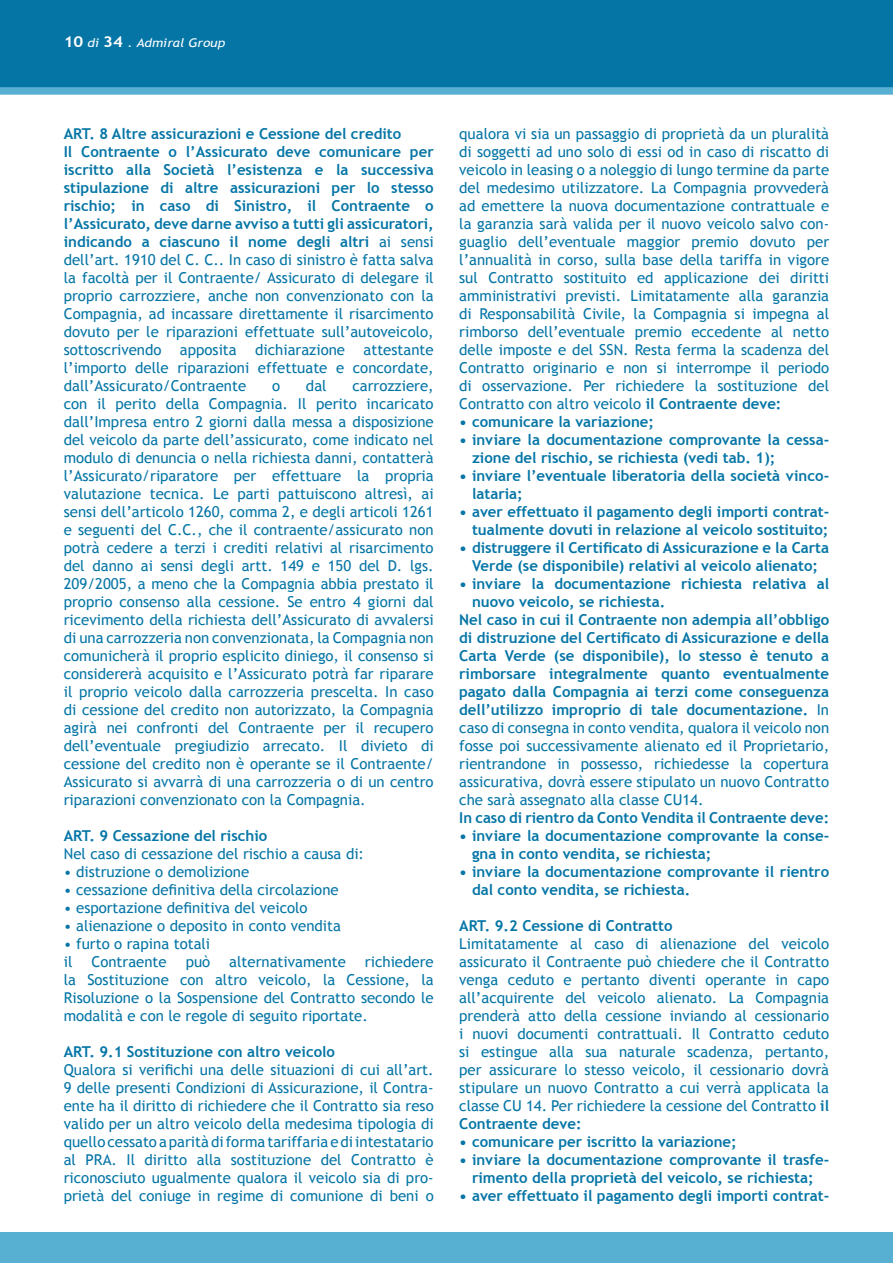
<style>
.page{position:relative;width:893px;height:1263px;background:#fff}
.page>*{position:absolute;margin:0;border:0;box-sizing:border-box;transform-origin:0 0}
.t1{font:15px/18px "Trebuchet MS";color:#0575a6;text-align:justify}
.t2{font:700 15px/18px "Trebuchet MS";color:#0575a6}
.t3{font:italic 12px "Trebuchet MS";color:#fff;scale:1.12 1}
.s1{font-weight:700;font-style:normal;font-size:15px}
.s2{font-weight:700}
.s3{font-weight:400}
</style>
<div class="page">
<div style="left:0;top:1232px;width:893px;height:31px;background:#57afd1"></div>
<div style="left:0;top:0;width:893px;height:91px;background:#0575a6"></div>
<div style="left:0;top:87px;width:893px;height:8px;background:#57afd1"></div>
<p class="t3" style="left:64px;top:35px;width:146px"><span class="s1">10</span> di <span class="s1">34</span> . Admiral Group</p>
<p class="t1" style="left:64px;top:125px;width:371px;text-align:left"><span class="s2">ART. 8 Altre assicurazioni e Cessione del credito<br>Il Contraente o l’Assicurato deve comunicare per iscritto alla Società l’esistenza e la successiva stipulazione di altre assicurazioni per lo stesso rischio; in caso di Sinistro, il Contraente o l’Assicurato, deve darne avviso a tutti gli assicuratori, indicando a ciascuno il nome degli altri</span> ai sensi dell’art. 1910 del C. C.. In caso di sinistro è fatta salva la facoltà per il Contraente/ Assicurato di delegare il proprio carrozziere, anche non convenzionato con la Compagnia, ad incassare direttamente il risarcimento dovuto per le riparazioni effettuate sull’autoveicolo, sottoscrivendo apposita dichiarazione attestante l’importo delle riparazioni effettuate e concordate, dall’Assicurato/Contraente</p>
<p class="t1" style="left:272px;top:377px;width:10px">o</p>
<p class="t1" style="left:306px;top:377px;width:22px">dal</p>
<p class="t1" style="left:64px;top:377px;width:371px;text-indent:289px">carrozziere, con il perito della Compagnia. Il perito incaricato dall’Impresa entro 2 giorni dalla messa a disposizione del veicolo da parte dell’assicurato, come indicato nel modulo di denuncia o nella richiesta danni, contatterà l’Assicurato/riparatore per effettuare la propria valutazione tecnica. Le parti pattuiscono altresì, ai sensi dell’articolo 1260, comma 2, e degli articoli 1261 e seguenti del C.C., che il contraente/assicurato non potrà cedere a terzi i crediti relativi al risarcimento del danno ai sensi degli artt. 149 e 150 del D. lgs.<br>209/2005, a meno che la Compagnia abbia prestato il proprio consenso alla cessione. Se entro 4 giorni dal ricevimento della richiesta dell’Assicurato di avvalersi di una carrozzeria non convenzionata, la Compagnia non comunicherà il proprio esplicito diniego, il consenso si considererà acquisito e l’Assicurato potrà far riparare il proprio veicolo dalla carrozzeria prescelta. In caso di cessione del credito non autorizzato, la Compagnia agirà nei confronti del Contraente per il recupero dell’eventuale pregiudizio arrecato. Il divieto di cessione del credito non è operante se il Contraente/ Assicurato si avvarrà di una carrozzeria o di un centro riparazioni convenzionato con la Compagnia.</p>
<p class="t2" style="left:64px;top:826px;width:205px">ART. 9 Cessazione del rischio</p>
<p class="t1" style="left:64px;top:845px;width:302px">Nel caso di cessazione del rischio a causa di:</p>
<p class="t1" style="left:64px;top:863px;width:187px">• distruzione o demolizione</p>
<p class="t1" style="left:64px;top:881px;width:276px">• cessazione definitiva della circolazione</p>
<p class="t1" style="left:64px;top:899px;width:245px">• esportazione definitiva del veicolo</p>
<p class="t1" style="left:64px;top:917px;width:279px">• alienazione o deposito in conto vendita</p>
<p class="t1" style="left:64px;top:935px;width:148px">• furto o rapina totali il</p>
<p class="t1" style="left:91px;top:953px;width:77px">Contraente</p>
<p class="t1" style="left:186px;top:953px;width:26px">può</p>
<p class="t1" style="left:229px;top:953px;width:118px">alternativamente</p>
<p class="t1" style="left:64px;top:953px;width:371px;text-indent:301px">richiedere la Sostituzione con altro veicolo, la Cessione, la Risoluzione o la Sospensione del Contratto secondo le modalità e con le regole di seguito riportate.</p>
<p class="t2" style="left:64px;top:1042px;width:273px">ART. 9.1 Sostituzione con altro veicolo</p>
<p class="t1" style="left:64px;top:1061px;width:371px">Qualora si verifichi una delle situazioni di cui all’art.<br>9 delle presenti Condizioni di Assicurazione, il Contra&shy;ente ha il diritto di richiedere che il Contratto sia reso valido per un altro veicolo della medesima tipologia di quello cessato a parità di forma tariffaria e di intestatario al PRA. Il diritto alla sostituzione del Contratto è riconosciuto ugualmente qualora il veicolo sia di pro&shy;prietà del coniuge in regime di comunione di beni o</p>
<p class="t1" style="left:459px;top:125px;width:371px">qualora vi sia un passaggio di proprietà da un pluralità di soggetti ad uno solo di essi od in caso di riscatto di veicolo in leasing o a noleggio di lungo termine da parte del medesimo utilizzatore. La Compagnia provvederà ad emettere la nuova documentazione contrattuale e la garanzia sarà valida per il nuovo veicolo salvo con&shy;guaglio dell’eventuale maggior premio dovuto per l’annualità in corso, sulla base della tariffa in vigore sul Contratto sostituito ed applicazione dei diritti amministrativi previsti. Limitatamente alla garanzia di Responsabilità Civile, la Compagnia si impegna al rimborso dell’eventuale premio eccedente al netto delle imposte e del SSN. Resta ferma la scadenza del Contratto originario e non si interrompe il periodo di osservazione. Per richiedere la sostituzione del Contratto con altro veicolo <span class="s2">il Contraente deve:</span></p>
<p class="t2" style="left:459px;top:412px;width:196px">• comunicare la variazione;</p>
<p class="t2" style="left:472px;top:430px;width:359px;text-indent:-13px">• inviare la documentazione comprovante la cessa&shy;zione del rischio, se richiesta (vedi tab. 1);</p>
<p class="t2" style="left:472px;top:466px;width:359px;text-indent:-13px">• inviare l’eventuale liberatoria della società vinco&shy;lataria;</p>
<p class="t2" style="left:459px;top:502px;width:371px;text-align:right">• aver effettuato il pagamento degli importi contrat&shy;tualmente dovuti in relazione al veicolo sostituito;</p>
<p class="t2" style="left:459px;top:538px;width:371px;text-align:center">• distruggere il Certificato di Assicurazione e la Carta<br>Verde (se disponibile) relativi al veicolo alienato;</p>
<p class="t2" style="left:459px;top:574px;width:371px">• inviare la documentazione richiesta relativa al</p>
<p class="t2" style="left:472px;top:592px;width:195px">nuovo veicolo, se richiesta.</p>
<p class="t2" style="left:459px;top:610px;width:371px">Nel caso in cui il Contraente non adempia all’obbligo</p>
<p class="t2" style="left:459px;top:628px;width:371px">di distruzione del Certificato di Assicurazione e della</p>
<p class="t2" style="left:459px;top:646px;width:371px">Carta Verde (se disponibile), lo stesso è tenuto a</p>
<p class="t2" style="left:459px;top:664px;width:371px">rimborsare integralmente quanto eventualmente</p>
<p class="t2" style="left:459px;top:682px;width:371px">pagato dalla Compagnia ai terzi come conseguenza</p>
<p class="t2" style="left:459px;top:700px;width:371px">dell’utilizzo improprio di tale documentazione. <span class="s3">In</span></p>
<p class="t1" style="left:459px;top:719px;width:371px">caso di consegna in conto vendita, qualora il veicolo non</p>
<p class="t1" style="left:459px;top:737px;width:371px">fosse poi successivamente alienato ed il Proprietario,</p>
<p class="t1" style="left:459px;top:755px;width:371px">rientrandone in possesso, richiedesse la copertura</p>
<p class="t1" style="left:459px;top:773px;width:371px">assicurativa, dovrà essere stipulato un nuovo Contratto</p>
<p class="t1" style="left:459px;top:791px;width:246px">che sarà assegnato alla classe CU14.</p>
<p class="t2" style="left:459px;top:808px;width:371px">In caso di rientro da Conto Vendita il Contraente deve:</p>
<p class="t2" style="left:472px;top:826px;width:359px;text-indent:-13px">• inviare la documentazione comprovante la conse&shy;gna in conto vendita, se richiesta;</p>
<p class="t2" style="left:472px;top:862px;width:359px;text-indent:-13px">• inviare la documentazione comprovante il rientro dal conto vendita, se richiesta.</p>
<p class="t2" style="left:459px;top:916px;width:215px">ART. 9.2 Cessione di Contratto</p>
<p class="t1" style="left:459px;top:935px;width:371px">Limitatamente al caso di alienazione del veicolo assicurato il Contraente può chiedere che il Contratto venga ceduto e pertanto diventi operante in capo all’acquirente del veicolo alienato. La Compagnia prenderà atto della cessione inviando al cessionario i nuovi documenti contrattuali. Il Contratto ceduto si estingue alla sua naturale scadenza, pertanto, per assicurare lo stesso veicolo, il cessionario dovrà stipulare un nuovo Contratto a cui verrà applicata la classe CU 14. Per richiedere la cessione del Contratto <span class="s2">il Contraente deve:</span></p>
<p class="t2" style="left:459px;top:1132px;width:279px">• comunicare per iscritto la variazione;</p>
<p class="t2" style="left:459px;top:1150px;width:371px;text-align:center">• inviare la documentazione comprovante il trasfe&shy;rimento della proprietà del veicolo, se richiesta;</p>
<p class="t2" style="left:459px;top:1186px;width:371px">• aver effettuato il pagamento degli importi contrat-</p>
</div>
